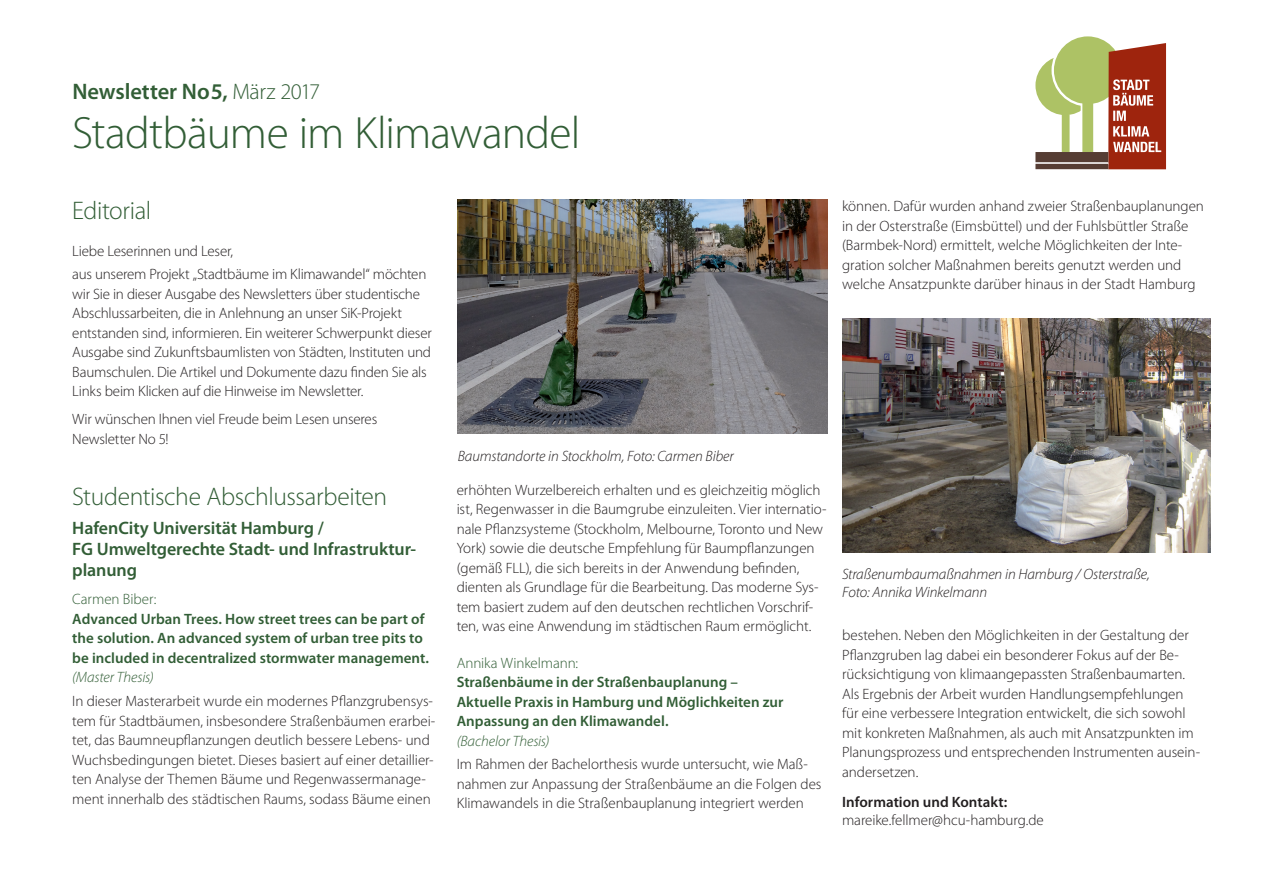
<style>
.page{position:relative;width:1263px;height:893px;background:#fff}
.page>*{position:absolute;margin:0;border:0;box-sizing:border-box;transform-origin:0 0}
.t1{font:300 45.45px "Myriad Pro";letter-spacing:-.02em;color:#325e36}
.t2{font:300 25.5px "Myriad Pro";letter-spacing:-.015em;color:#325e36}
.t3{font:600 22.5px "Myriad Pro";letter-spacing:-.005em;color:#325e36}
.t4{font:600 18px/21px "Myriad Pro";letter-spacing:-.005em;color:#325e36}
.t5{font:300 15px/19.5px "Myriad Pro";letter-spacing:-.005em;color:#231f20}
.t6{font:600 15px/19.5px "Myriad Pro";color:#325e36}
.t7{font:italic 300 15px/18px "Myriad Pro";letter-spacing:-.005em;color:#231f20}
.t8{font:italic 300 15px "Myriad Pro";letter-spacing:-.005em;color:#325e36}
.t9{font:300 15px "Myriad Pro";letter-spacing:-.005em;color:#325e36}
.t10{font:600 15px "Myriad Pro";color:#231f20}
.s1{font-weight:300}
</style>
<div class="page">
<div style="left:1035px;top:56px;width:60px;height:59px;background:#adc265;border-radius:50%"></div>
<div style="left:1053px;top:35px;width:70px;height:70px;background:#adc265;border-radius:50%"></div>
<div style="left:1051px;top:34px;width:73px;height:73px;border:2px solid #fff;border-radius:50%"></div>
<div style="left:1062px;top:115px;width:7px;height:37px;background:#adc265"></div>
<hr style="left:1080px;top:104px;width:3px;height:48px;background:#fff">
<svg style="left:1108px;top:43px;width:58px;height:126px;background:#ae4b37"></svg>
<div style="left:1082px;top:93px;width:11px;height:59px;background:#adc265"></div>
<div style="left:1035px;top:152px;width:73px;height:10px;background:#563d34"></div>
<div style="left:1035px;top:164px;width:73px;height:5px;background:#563d34"></div>
<img style="left:458px;top:200px;width:370px;height:234px">
<img style="left:842px;top:319px;width:368px;height:234px">
<h3 class="t3" style="left:72px;top:77px;width:249px">Newsletter No5, <span class="s1">März 2017</span></h3>
<h1 class="t1" style="left:72px;top:108px;width:510px">Stadtbäume im Klimawandel</h1>
<h2 class="t2" style="left:72px;top:196px;width:80px">Editorial</h2>
<p class="t5" style="left:72px;top:239px;width:356px;line-height:23.7px">Liebe Leserinnen und Leser,<br>aus unserem Projekt „Stadtbäume im Klimawandel“ möchten</p>
<p class="t5" style="left:72px;top:284px;width:361px">wir Sie in dieser Ausgabe des Newsletters über studentische Abschlussarbeiten, die in Anlehnung an unser SiK-Projekt entstanden sind, informieren. Ein weiterer Schwerpunkt dieser Ausgabe sind Zukunftsbaumlisten von Städten, Instituten und Baumschulen. Die Artikel und Dokumente dazu finden Sie als Links beim Klicken auf die Hinweise im Newsletter.</p>
<p class="t5" style="left:72px;top:410px;width:306px">Wir wünschen Ihnen viel Freude beim Lesen unseres<br>Newsletter No 5!</p>
<h2 class="t2" style="left:72px;top:482px;width:316px">Studentische Abschlussarbeiten</h2>
<p class="t4" style="left:72px;top:517px;width:345px">HafenCity Universität Hamburg /<br>FG Umweltgerechte Stadt- und Infrastruktur&shy;planung</p>
<p class="t9" style="left:72px;top:591px;width:85px">Carmen Biber:</p>
<p class="t6" style="left:72px;top:609px;width:358px">Advanced Urban Trees. How street trees can be part of the solution. An advanced system of urban tree pits to be included in decentralized stormwater management.</p>
<p class="t8" style="left:72px;top:669px;width:83px">(Master Thesis)</p>
<p class="t5" style="left:72px;top:692px;width:365px">In dieser Masterarbeit wurde ein modernes Pflanzgrubensys&shy;tem für Stadtbäumen, insbesondere Straßenbäumen erarbei&shy;tet, das Baumneupflanzungen deutlich bessere Lebens- und Wuchsbedingungen bietet. Dieses basiert auf einer detaillier&shy;ten Analyse der Themen Bäume und Regenwassermanage&shy;ment innerhalb des städtischen Raums, sodass Bäume einen</p>
<p class="t5" style="left:842px;top:197px;width:363px">können. Dafür wurden anhand zweier Straßenbauplanungen in der Osterstraße (Eimsbüttel) und der Fuhlsbüttler Straße (Barmbek-Nord) ermittelt, welche Möglichkeiten der Inte&shy;gration solcher Maßnahmen bereits genutzt werden und welche Ansatzpunkte darüber hinaus in der Stadt Hamburg</p>
<p class="t7" style="left:458px;top:447px;width:278px">Baumstandorte in Stockholm, Foto: Carmen Biber</p>
<p class="t5" style="left:457px;top:480px;width:371px">erhöhten Wurzelbereich erhalten und es gleichzeitig möglich ist, Regenwasser in die Baumgrube einzuleiten. Vier internatio&shy;nale Pflanzsysteme (Stockholm, Melbourne, Toronto und New York) sowie die deutsche Empfehlung für Baumpflanzungen (gemäß FLL), die sich bereits in der Anwendung befinden, dienten als Grundlage für die Bearbeitung. Das moderne Sys&shy;tem basiert zudem auf den deutschen rechtlichen Vorschrif&shy;ten, was eine Anwendung im städtischen Raum ermöglicht.</p>
<p class="t9" style="left:457px;top:654px;width:123px">Annika Winkelmann:</p>
<p class="t6" style="left:457px;top:672px;width:328px">Straßenbäume in der Straßenbauplanung –<br>Aktuelle Praxis in Hamburg und Möglichkeiten zur<br>Anpassung an den Klimawandel.</p>
<p class="t8" style="left:457px;top:733px;width:94px">(Bachelor Thesis)</p>
<p class="t5" style="left:457px;top:755px;width:366px">Im Rahmen der Bachelorthesis wurde untersucht, wie Maß&shy;nahmen zur Anpassung der Straßenbäume an die Folgen des<br>Klimawandels in die Straßenbauplanung integriert werden</p>
<p class="t7" style="left:842px;top:565px;width:309px">Straßenumbaumaßnahmen in Hamburg / Osterstraße,<br>Foto: Annika Winkelmann</p>
<p class="t5" style="left:842px;top:626px;width:360px">bestehen. Neben den Möglichkeiten in der Gestaltung der Pflanzgruben lag dabei ein besonderer Fokus auf der Be&shy;rücksichtigung von klimaangepassten Straßenbaumarten.<br>Als Ergebnis der Arbeit wurden Handlungsempfehlungen für eine verbessere Integration entwickelt, die sich sowohl mit konkreten Maßnahmen, als auch mit Ansatzpunkten im Planungsprozess und entsprechenden Instrumenten ausein&shy;andersetzen.</p>
<p class="t10" style="left:842px;top:793px;width:167px">Information und Kontakt:</p>
<p class="t5" style="left:842px;top:811px;width:203px">mareike.fellmer@hcu-hamburg.de</p>
</div>
